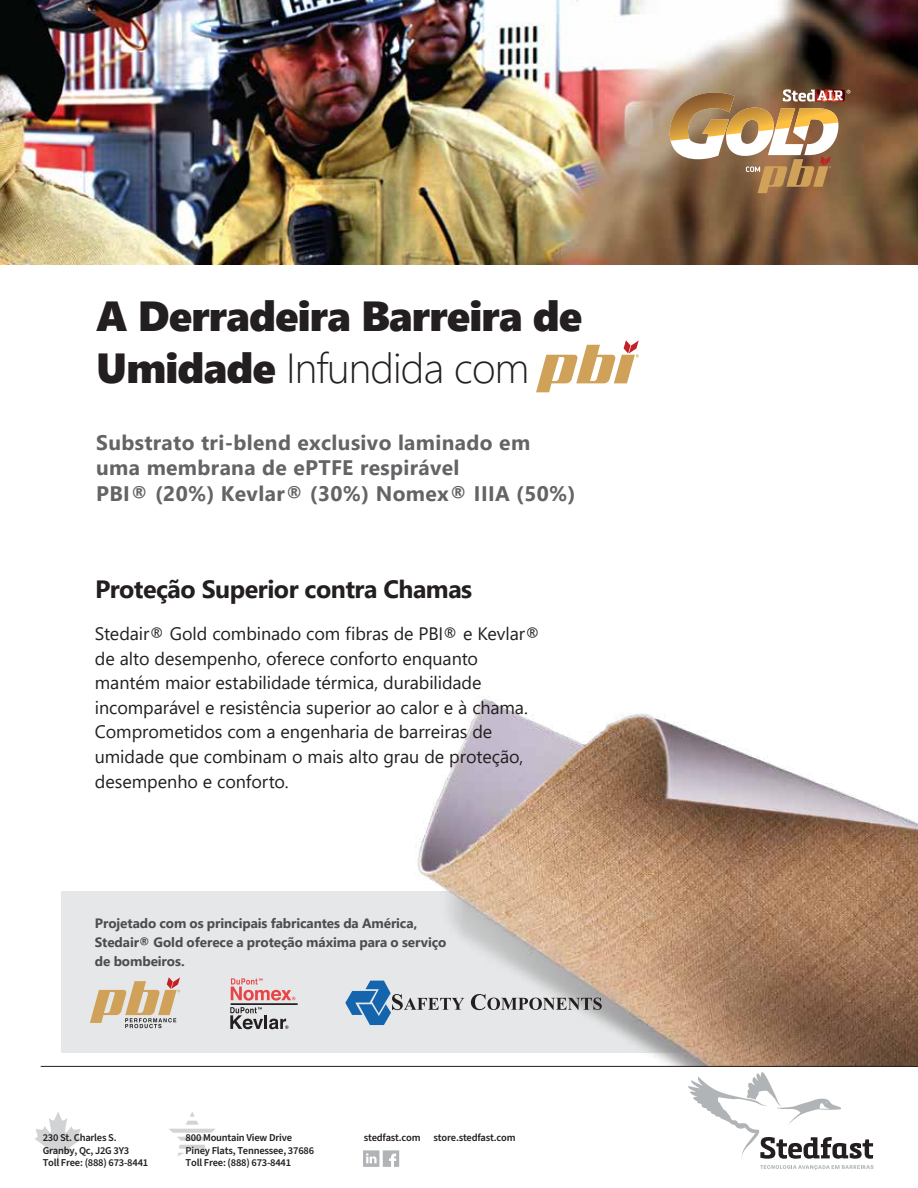
<style>
.page{position:relative;width:918px;height:1188px;background:#fff}
.page>*{position:absolute;margin:0;border:0;box-sizing:border-box;transform-origin:0 0}
.t1{font:42px "Segoe UI Black";letter-spacing:-.02em;color:#231f20}
.t2{font:300 42px "Segoe UI";letter-spacing:-.02em;color:#231f20}
.t3{font:700 25.05px "Segoe UI";letter-spacing:-.02em;color:#231f20}
.t4{font:700 21px/25.2px "Segoe UI";letter-spacing:.015em;color:#636466}
.t5{font:18px/24.6px "Segoe UI";letter-spacing:-.005em;color:#231f20}
.t6{font:700 13.5px/19.2px "Segoe UI";letter-spacing:-.005em;color:#4d4d4f}
.t7{font:600 10.5px/12.6px "Source Sans Pro";letter-spacing:-.02em;color:#231f20}
.s1{font-family:"Segoe UI Black";font-weight:400}
</style>
<div class="page">
<div style="left:61px;top:891px;width:659px;height:161px;background:#e6e7e8"></div>
<img style="left:372px;top:698px;width:546px;height:368px">
<hr style="left:41px;top:1066px;width:877px;height:1px;background:#231f20">
<img style="left:0;top:0;width:918px;height:265px">
<svg style="left:471px;top:994px;width:131px;height:16px"></svg>
<svg style="left:345px;top:981px;width:119px;height:44px"></svg>
<svg style="left:231px;top:978px;width:64px;height:23px"></svg>
<svg style="left:230px;top:1007px;width:58px;height:22px"></svg>
<hr style="left:231px;top:1003px;width:67px;height:2px;background:#231f20">
<svg style="left:363px;top:1150px;width:36px;height:17px"></svg>
<svg style="left:90px;top:977px;width:90px;height:51px"></svg>
<svg style="left:669px;top:89px;width:181px;height:104px"></svg>
<svg style="left:536px;top:340px;width:103px;height:52px"></svg>
<svg style="left:169px;top:1112px;width:46px;height:44px"></svg>
<svg style="left:35px;top:1112px;width:47px;height:52px"></svg>
<svg style="left:688px;top:1072px;width:185px;height:87px"></svg>
<svg style="left:760px;top:1165px;width:114px;height:5px"></svg>
<h1 class="t1" style="left:96px;top:286px;width:488px">A Derradeira Barreira de</h1>
<h1 class="t2" style="left:96px;top:329px;width:435px"><span class="s1">Umidade</span> Infundida com</h1>
<p class="t4" style="left:96px;top:428px;width:481px">Substrato tri-blend exclusivo laminado em uma membrana de ePTFE respirável<br>PBI® (20%) Kevlar® (30%) Nomex® IIIA (50%)</p>
<h2 class="t3" style="left:95px;top:566px;width:379px">Proteção Superior contra Chamas</h2>
<p class="t5" style="left:95px;top:620px;width:447px">Stedair® Gold combinado com fibras de PBI® e Kevlar® de alto desempenho, oferece conforto enquanto mantém maior estabilidade térmica, durabilidade incomparável e resistência superior ao calor e à chama.<br>Comprometidos com a engenharia de barreiras de umidade que combinam o mais alto grau de proteção, desempenho e conforto.</p>
<p class="t6" style="left:95px;top:912px;width:353px">Projetado com os principais fabricantes da América,<br>Stedair® Gold oferece a proteção máxima para o serviço de bombeiros.</p>
<p class="t7" style="left:43px;top:1132px;width:107px">230 St. Charles S.<br>Granby, Qc, J2G 3Y3<br>Toll Free: (888) 673-8441</p>
<p class="t7" style="left:186px;top:1132px;width:130px">800 Mountain View Drive<br>Piney Flats, Tennessee, 37686<br>Toll Free: (888) 673-8441</p>
<p class="t7" style="left:364px;top:1132px;width:153px">stedfast.com store.stedfast.com</p>
</div>
